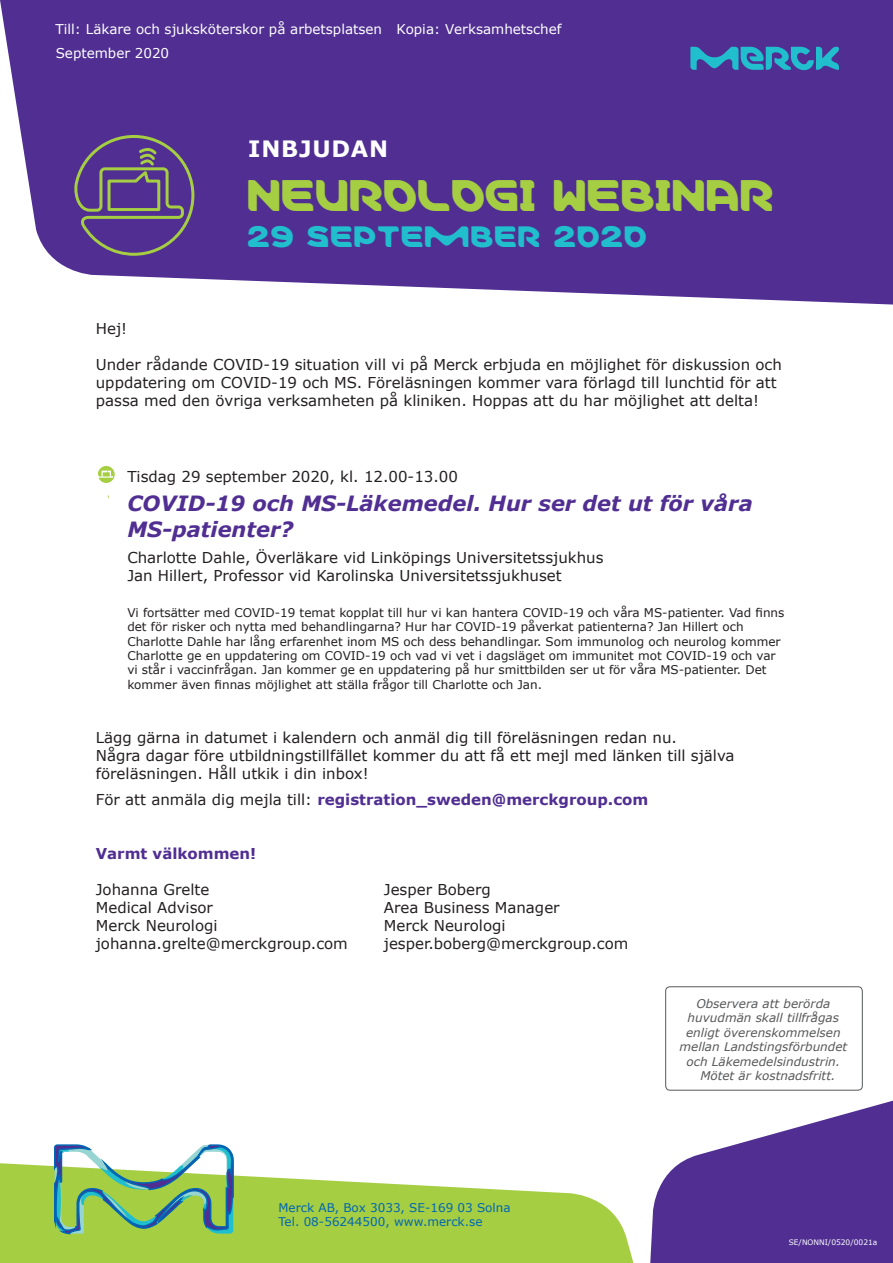
<style>
.page{position:relative;width:893px;height:1263px;background:#fff}
.page>*{position:absolute;margin:0;border:0;box-sizing:border-box;transform-origin:0 0}
.t1{font:45px "Merck";color:#a5ce43}
.t2{font:30px "Merck";letter-spacing:.03em;color:#21bece}
.t3{font:700 22.5px "Verdana";letter-spacing:.035em;color:#fff}
.t4{font:italic 700 21px/25.2px "Verdana";color:#502e92}
.t5{font:15px/18px "Verdana";color:#231f20}
.t6{font:700 15px "Verdana";color:#502e92}
.t7{font:13.5px/24.8px "Verdana";color:#fff}
.t8{font:12px/14.4px "Verdana";color:#231f20}
.t9{font:italic 12px "Verdana";color:#57585a}
.t10{font:12px "Verdana";color:#0166b3}
.t11{font:7.5px "Verdana";color:#fff}
.s1{font-weight:400;color:#231f20}
</style>
<div class="page">
<svg style="left:0;top:0;width:893px;height:305px;fill:#502e92"></svg>
<svg style="left:0;top:1163px;width:600px;height:100px;fill:#a5ce43"></svg>
<svg style="left:600px;top:1046px;width:293px;height:217px"></svg>
<svg style="left:53px;top:1144px;width:182px;height:91px"></svg>
<svg style="left:73px;top:133px;width:123px;height:124px"></svg>
<svg style="left:690px;top:47px;width:149px;height:23px"></svg>
<svg style="left:98px;top:466px;width:17px;height:17px"></svg>
<div style="left:665px;top:986px;width:197px;height:104px;border:1px solid #57585a;border-radius:4px"></div>
<p class="t7" style="left:56px;top:16px;width:508px">Till: Läkare och sjuksköterskor på arbetsplatsen Kopia: Verksamhetschef<br>September 2020</p>
<p class="t3" style="left:248px;top:133px;width:141px">INBJUDAN</p>
<p class="t1" style="left:248px;top:159px;width:528px">NEUROLOGI WEBINAR</p>
<p class="t2" style="left:248px;top:213px;width:401px">29 SEPTEMBER 2020</p>
<p class="t5" style="left:96px;top:319px;width:33px">Hej!</p>
<p class="t5" style="left:96px;top:355px;width:687px">Under rådande COVID-19 situation vill vi på Merck erbjuda en möjlighet för diskussion och uppdatering om COVID-19 och MS. Föreläsningen kommer vara förlagd till lunchtid för att passa med den övriga verksamheten på kliniken. Hoppas att du har möjlighet att delta!</p>
<p class="t5" style="left:127px;top:467px;width:332px">Tisdag 29 september 2020, kl. 12.00-13.00</p>
<p class="t4" style="left:127px;top:491px;width:627px">COVID-19 och MS-Läkemedel. Hur ser det ut för våra<br>MS-patienter?</p>
<p class="t5" style="left:127px;top:548px;width:478px">Charlotte Dahle, Överläkare vid Linköpings Universitetssjukhus<br>Jan Hillert, Professor vid Karolinska Universitetssjukhuset</p>
<p class="t8" style="left:127px;top:605px;width:659px">Vi fortsätter med COVID-19 temat kopplat till hur vi kan hantera COVID-19 och våra MS-patienter. Vad finns det för risker och nytta med behandlingarna? Hur har COVID-19 påverkat patienterna? Jan Hillert och Charlotte Dahle har lång erfarenhet inom MS och dess behandlingar. Som immunolog och neurolog kommer Charlotte ge en uppdatering om COVID-19 och vad vi vet i dagsläget om immunitet mot COVID-19 och var vi står i vaccinfrågan. Jan kommer ge en uppdatering på hur smittbilden ser ut för våra MS-patienter. Det kommer även finnas möjlighet att ställa frågor till Charlotte och Jan.</p>
<p class="t5" style="left:96px;top:728px;width:640px">Lägg gärna in datumet i kalendern och anmäl dig till föreläsningen redan nu.<br>Några dagar före utbildningstillfället kommer du att få ett mejl med länken till själva föreläsningen. Håll utkik i din inbox!</p>
<p class="t6" style="left:96px;top:789px;width:554px"><span class="s1">För att anmäla dig mejla till:</span> registration_sweden@merckgroup.com</p>
<p class="t6" style="left:96px;top:843px;width:162px">Varmt välkommen!</p>
<p class="t5" style="left:96px;top:881px;width:115px">Johanna Grelte</p>
<p class="t5" style="left:384px;top:881px;width:108px">Jesper Boberg</p>
<p class="t5" style="left:96px;top:899px;width:119px">Medical Advisor</p>
<p class="t5" style="left:384px;top:899px;width:177px">Area Business Manager</p>
<p class="t5" style="left:96px;top:917px;width:123px">Merck Neurologi</p>
<p class="t5" style="left:384px;top:917px;width:123px">Merck Neurologi</p>
<p class="t5" style="left:96px;top:935px;width:254px">johanna.grelte@merckgroup.com</p>
<p class="t5" style="left:384px;top:935px;width:246px">jesper.boberg@merckgroup.com</p>
<p class="t10" style="left:279px;top:1199px;width:234px">Merck AB, Box 3033, SE-169 03 Solna</p>
<p class="t10" style="left:279px;top:1214px;width:205px">Tel. 08-56244500, www.merck.se</p>
<p class="t9" style="left:696px;top:995px;width:135px">Observera att berörda</p>
<p class="t9" style="left:688px;top:1010px;width:153px">huvudmän skall tillfrågas</p>
<p class="t9" style="left:686px;top:1024px;width:156px">enligt överenskommelsen</p>
<p class="t9" style="left:680px;top:1038px;width:169px">mellan Landstingsförbundet</p>
<p class="t9" style="left:686px;top:1053px;width:155px">och Läkemedelsindustrin.</p>
<p class="t9" style="left:700px;top:1067px;width:137px">Mötet är kostnadsfritt.</p>
<p class="t11" style="left:789px;top:1237px;width:90px">SE/NONNI/0520/0021a</p>
</div>
